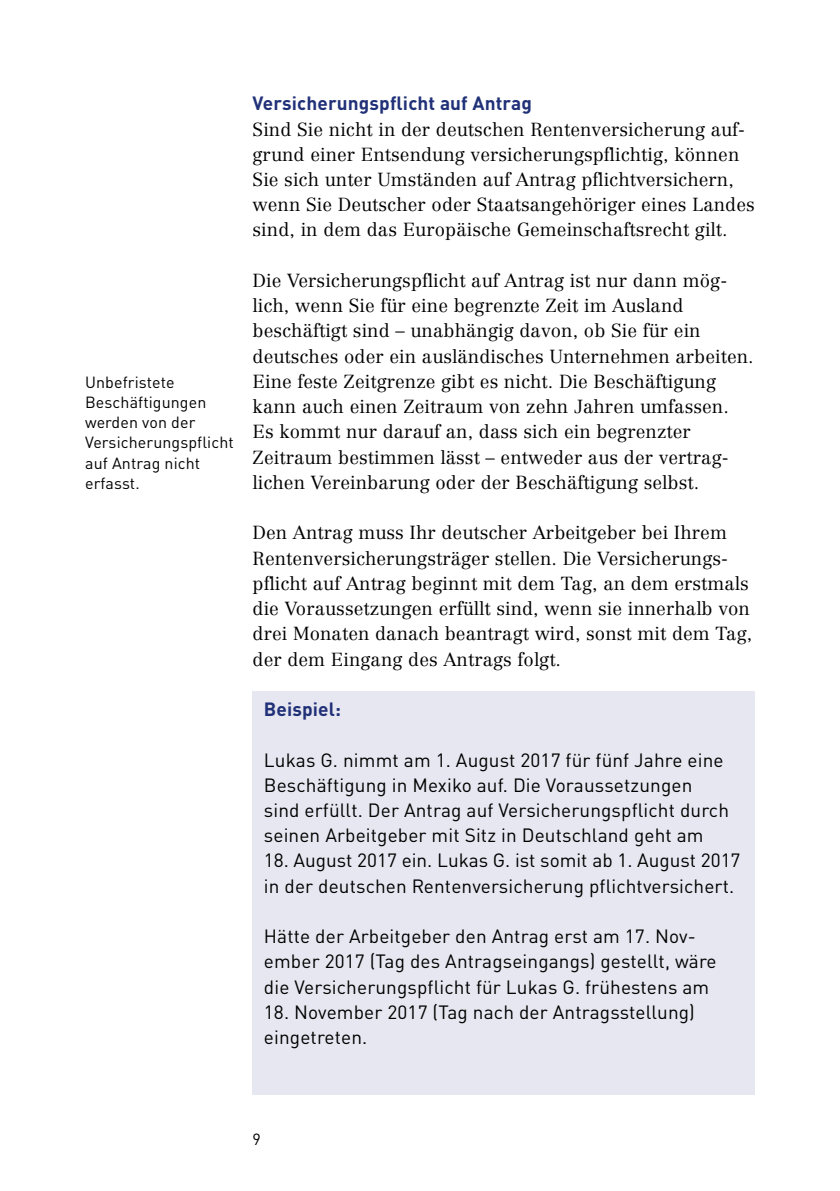
<style>
.page{position:relative;width:840px;height:1191px;background:#fff}
.page>*{position:absolute;margin:0;border:0;box-sizing:border-box;transform-origin:0 0}
.t1{font:19px/25.2px "DIN Pro";letter-spacing:.005em;color:#000}
.t2{font:700 19px "DIN Pro";letter-spacing:.005em;color:#213178}
.t3{font:300 18.6px/25.2px "Centennial LT Pro";letter-spacing:.005em;color:#000}
.t4{font:16px/20.2px "DIN Pro";letter-spacing:.005em;color:#000}
</style>
<div class="page">
<div style="left:252px;top:691px;width:502px;height:403px;background:#e7e7f1"></div>
<p class="t4" style="left:85px;top:370px;width:150px">Unbefristete<br>Beschäftigungen werden von der<br>Versicherungspflicht auf Antrag nicht erfasst.</p>
<p class="t2" style="left:252px;top:88px;width:281px">Versicherungspflicht auf Antrag</p>
<p class="t3" style="left:252px;top:116px;width:503px">Sind Sie nicht in der deutschen Rentenversicherung auf&shy;grund einer Entsendung versicherungspflichtig, können Sie sich unter Umständen auf Antrag pflichtversichern, wenn Sie Deutscher oder Staatsangehöriger eines Landes sind, in dem das Europäische Gemeinschaftsrecht gilt.</p>
<p class="t3" style="left:252px;top:268px;width:502px">Die Versicherungspflicht auf Antrag ist nur dann mög&shy;lich, wenn Sie für eine begrenzte Zeit im Ausland beschäftigt sind – unabhängig davon, ob Sie für ein deutsches oder ein ausländisches Unternehmen arbeiten.<br>Eine feste Zeitgrenze gibt es nicht. Die Beschäftigung kann auch einen Zeitraum von zehn Jahren umfassen.<br>Es kommt nur darauf an, dass sich ein begrenzter Zeitraum bestimmen lässt – entweder aus der vertrag&shy;lichen Vereinbarung oder der Beschäftigung selbst.</p>
<p class="t3" style="left:252px;top:520px;width:501px">Den Antrag muss Ihr deutscher Arbeitgeber bei Ihrem Rentenversicherungsträger stellen. Die Versicherungs&shy;pflicht auf Antrag beginnt mit dem Tag, an dem erstmals die Voraussetzungen erfüllt sind, wenn sie innerhalb von drei Monaten danach beantragt wird, sonst mit dem Tag, der dem Eingang des Antrags folgt.</p>
<p class="t2" style="left:264px;top:693px;width:79px">Beispiel:</p>
<p class="t1" style="left:264px;top:745px;width:466px">Lukas G. nimmt am 1. August 2017 für fünf Jahre eine Beschäftigung in Mexiko auf. Die Voraussetzungen sind erfüllt. Der Antrag auf Versicherungspflicht durch seinen Arbeitgeber mit Sitz in Deutschland geht am</p>
<p class="t1" style="left:264px;top:846px;width:478px">18. August 2017 ein. Lukas G. ist somit ab 1. August 2017 in der deutschen Rentenversicherung pflichtversichert.</p>
<p class="t1" style="left:264px;top:922px;width:454px">Hätte der Arbeitgeber den Antrag erst am 17. Nov&shy;ember 2017 (Tag des Antragseingangs) gestellt, wäre die Versicherungspflicht für Lukas G. frühestens am</p>
<p class="t1" style="left:264px;top:997px;width:432px">18. November 2017 (Tag nach der Antragsstellung) eingetreten.</p>
<p class="t4" style="left:252px;top:1127px;width:10px">9</p>
</div>
